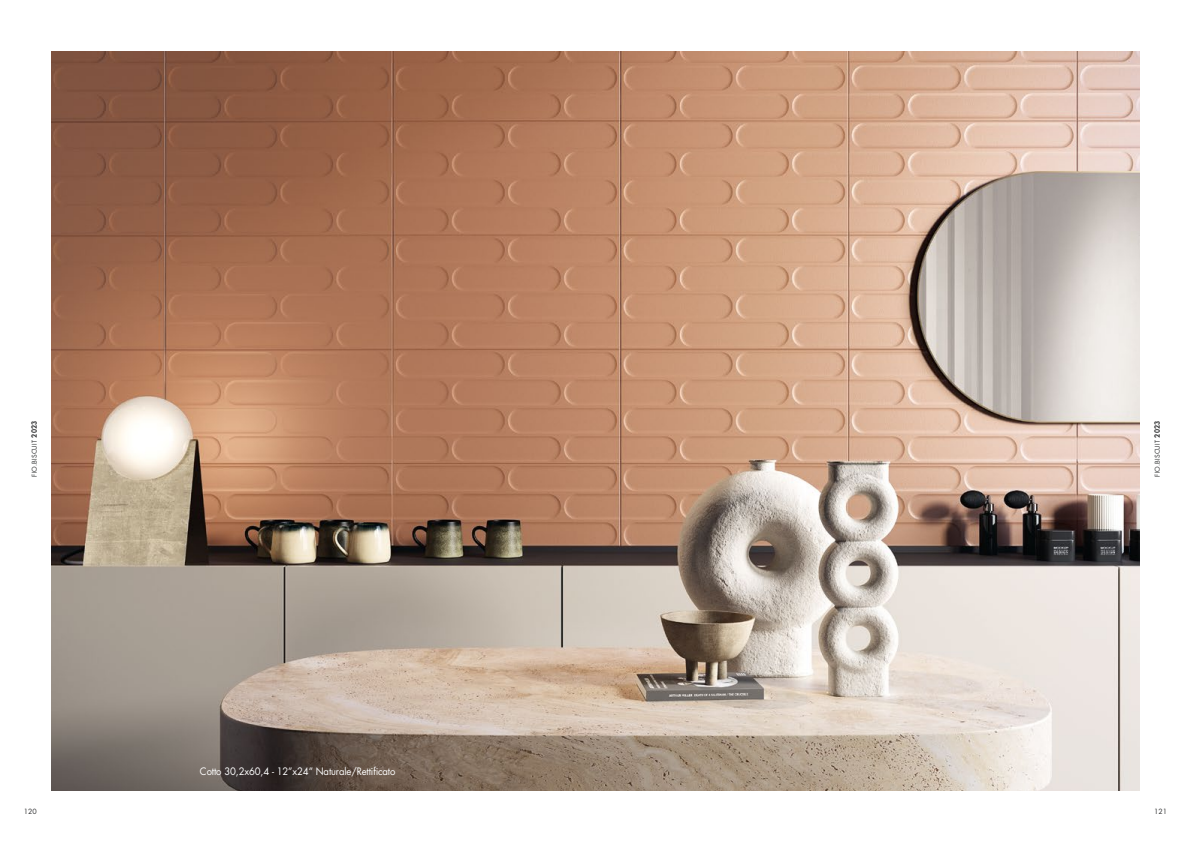
<style>
.page{position:relative;width:1191px;height:842px;background:#fff}
.page>*{position:absolute;margin:0;border:0;box-sizing:border-box;transform-origin:0 0}
.t1{font:10px "Futura Std";letter-spacing:-.01em;color:#fff;scale:.95 1}
.t2{font:7px "Futura Std";color:#2f3031}
.t3{font:6.5px "Futura Std";letter-spacing:.025em;color:#2f3031}
.s1{font-weight:800;font-size:7px}
</style>
<div class="page">
<img style="left:51px;top:51px;width:1089px;height:740px">
<p class="t3" style="left:30px;top:477px;width:57px;rotate:-90deg">FIO.BISCUIT <span class="s1">2023</span></p>
<p class="t3" style="left:1153px;top:477px;width:57px;rotate:-90deg">FIO.BISCUIT <span class="s1">2023</span></p>
<p class="t1" style="left:200px;top:765px;width:207px">Cotto 30,2x60,4 - 12”x24” Naturale/Rettificato</p>
<p class="t2" style="left:24px;top:807px;width:14px">120</p>
<p class="t2" style="left:1154px;top:807px;width:14px">121</p>
</div>
